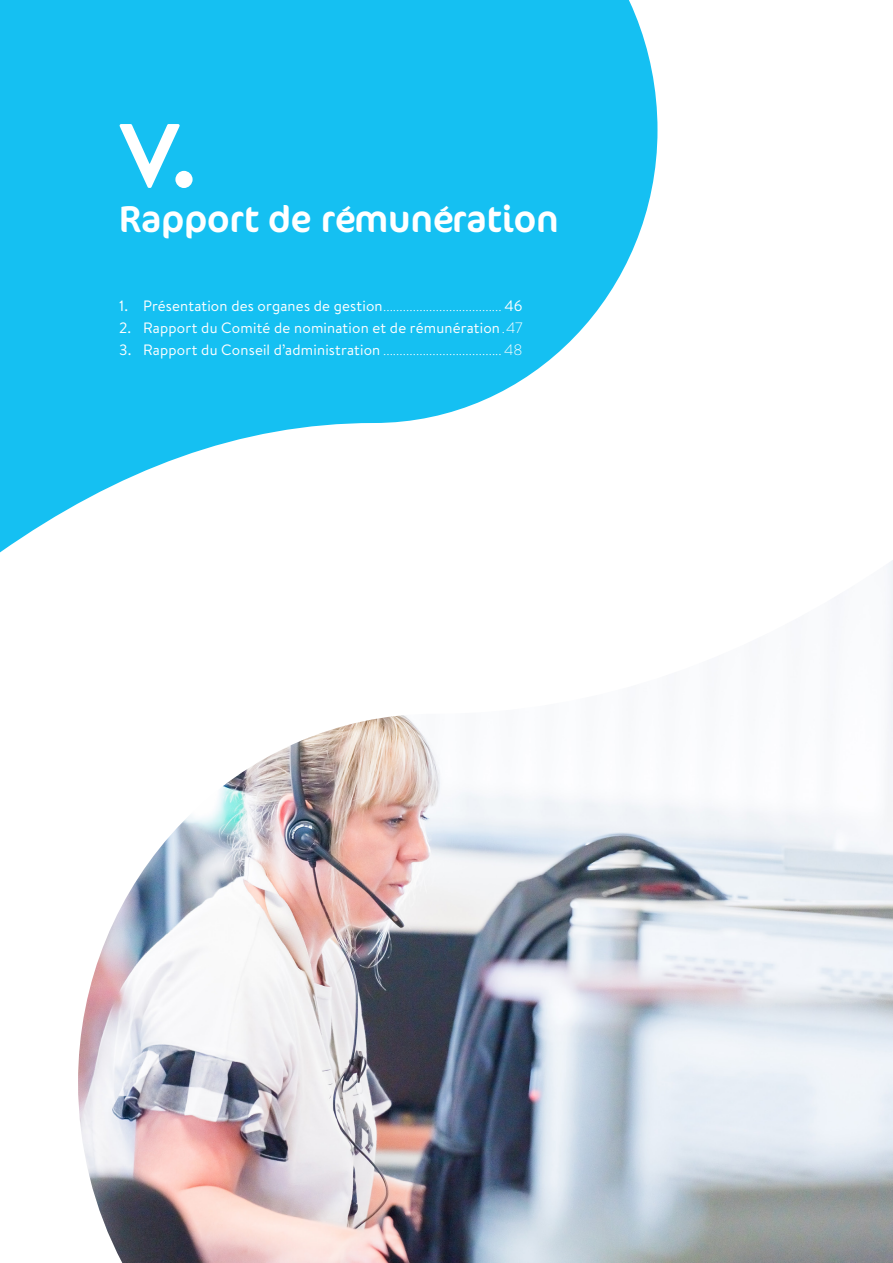
<style>
.page{position:relative;width:893px;height:1263px;background:#fff}
.page>*{position:absolute;margin:0;border:0;box-sizing:border-box;transform-origin:0 0}
.t1{font:700 90px "Brandon Text";color:#fff}
.t2{font:37.5px "Cocon";letter-spacing:-.005em;color:#fff}
.Style_de_paragraphe{font:300 15px "Brandon Text";color:#fff}
.Style_de_paragraphe-2{font:15px "Brandon Text";letter-spacing:.01em;color:#fff}
.s1{font-weight:400}
.s2{font-weight:300}
</style>
<div class="page">
<svg style="left:0;top:0;width:657px;height:552px;fill:#15c0f2"></svg>
<img style="left:78px;top:560px;width:815px;height:703px">
<p class="t1" style="left:120px;top:93px;width:78px">V.</p>
<p class="t2" style="left:119px;top:185px;width:441px">Rapport de rémunération</p>
<p class="Style_de_paragraphe" style="left:119px;top:295px;width:405px"><span class="s1">1. Présentation des organes de gestion</span>.................................... <span class="s1">46</span></p>
<p class="Style_de_paragraphe-2" style="left:119px;top:317px;width:405px">2. Rapport du Comité de nomination et de rémunération<span class="s2">.47</span></p>
<p class="Style_de_paragraphe" style="left:119px;top:340px;width:405px"><span class="s1">3. Rapport du Conseil d’administration</span> ....................................48</p>
</div>
